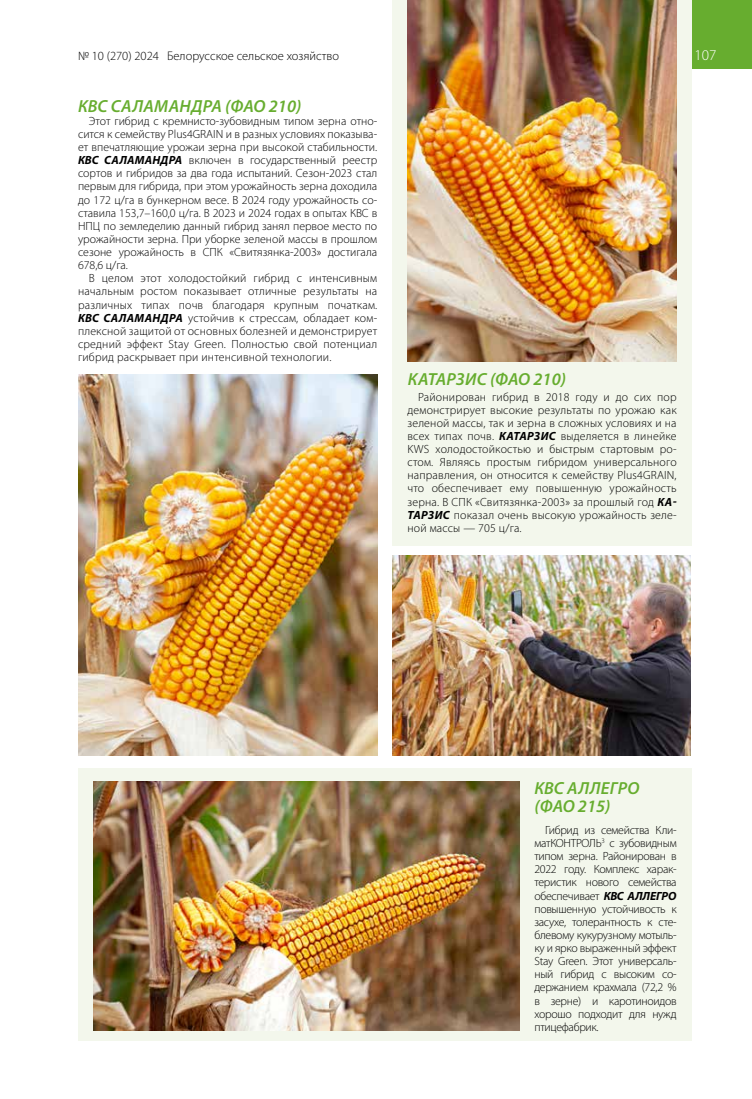
<style>
.page{position:relative;width:752px;height:1099px;background:#fff}
.page>*{position:absolute;margin:0;border:0;box-sizing:border-box;transform-origin:0 0}
.t1{font:italic 600 17.5px/18.8px "Myriad Pro";letter-spacing:.005em;color:#67ad2f}
.t2{font:300 15px "Myriad Pro";color:#fff}
.t3{font:300 12.5px "Myriad Pro";color:#000}
.t4{font:300 11.88px/13.1px "Myriad Pro";letter-spacing:.005em;color:#000;text-align:justify}
.s1{font-weight:700;font-style:italic}
</style>
<div class="page">
<div style="left:691px;top:0;width:60px;height:69px;background:#67ad2f"></div>
<div style="left:78px;top:768px;width:613px;height:272px;background:#f3f7ec"></div>
<div style="left:392px;top:0;width:299px;height:545px;background:#f3f7ec"></div>
<img style="left:78px;top:374px;width:299px;height:381px">
<img style="left:392px;top:555px;width:298px;height:200px">
<img style="left:407px;top:0;width:269px;height:361px">
<img style="left:93px;top:781px;width:426px;height:249px">
<p class="t3" style="left:78px;top:49px;width:262px">№ 10 (270) 2024 Белорусское сельское хозяйство</p>
<p class="t2" style="left:694px;top:47px;width:23px">107</p>
<h1 class="t1" style="left:78px;top:97px;width:225px">КВС САЛАМАНДРА (ФАО 210)</h1>
<p class="t4" style="left:78px;top:115px;width:300px;text-indent:11px">Этот гибрид с кремнисто-зубовидным типом зерна отно&shy;сится к семейству Plus4GRAIN и в разных условиях показыва&shy;ет впечатляющие урожаи зерна при высокой стабильности.<br><span class="s1">КВС САЛАМАНДРА</span> включен в государственный реестр сортов и гибридов за два года испытаний. Сезон-2023 стал первым для гибрида, при этом урожайность зерна доходила до 172 ц/га в бункерном весе. В 2024 году урожайность со&shy;ставила 153,7–160,0 ц/га. В 2023 и 2024 годах в опытах КВС в НПЦ по земледелию данный гибрид занял первое место по урожайности зерна. При уборке зеленой массы в прошлом сезоне урожайность в СПК «Свитязянка-2003» достигала 678,6 ц/га.</p>
<p class="t4" style="left:78px;top:272px;width:300px;text-indent:11px">В целом этот холодостойкий гибрид с интенсивным начальным ростом показывает отличные результаты на различных типах почв благодаря крупным початкам.<br><span class="s1">КВС САЛАМАНДРА</span> устойчив к стрессам, обладает ком&shy;плексной защитой от основных болезней и демонстрирует средний эффект Stay Green. Полностью свой потенциал гибрид раскрывает при интенсивной технологии.</p>
<h1 class="t1" style="left:407px;top:369px;width:160px">КАТАРЗИС (ФАО 210)</h1>
<p class="t4" style="left:407px;top:390px;width:270px;text-indent:11px">Районирован гибрид в 2018 году и до сих пор демонстрирует высокие результаты по урожаю как зеленой массы, так и зерна в сложных условиях и на всех типах почв. <span class="s1">КАТАРЗИС</span> выделяется в линейке KWS холодостойкостью и быстрым стартовым ро&shy;стом. Являясь простым гибридом универсального направления, он относится к семейству Plus4GRAIN, что обеспечивает ему повышенную урожайность зерна. В СПК «Свитязянка-2003» за прошлый год <span class="s1">КА-ТАРЗИС</span> показал очень высокую урожайность зеле&shy;ной массы — 705 ц/га.</p>
<h1 class="t1" style="left:534px;top:778px;width:107px">КВС АЛЛЕГРО (ФАО 215)</h1>
<p class="t4" style="left:534px;top:823px;width:144px;text-indent:11px">Гибрид из семейства Кли&shy;матКОНТРОЛЬ<sup>3</sup> с зубовидным типом зерна. Районирован в 2022 году. Комплекс харак&shy;теристик нового семейства обеспечивает <span class="s1">КВС АЛЛЕГРО </span>повышенную устойчивость к засухе, толерантность к сте&shy;блевому кукурузному мотыль&shy;ку и ярко выраженный эффект Stay Green. Этот универсаль&shy;ный гибрид с высоким со&shy;держанием крахмала (72,2 % в зерне) и каротиноидов хорошо подходит для нужд птицефабрик.</p>
</div>
